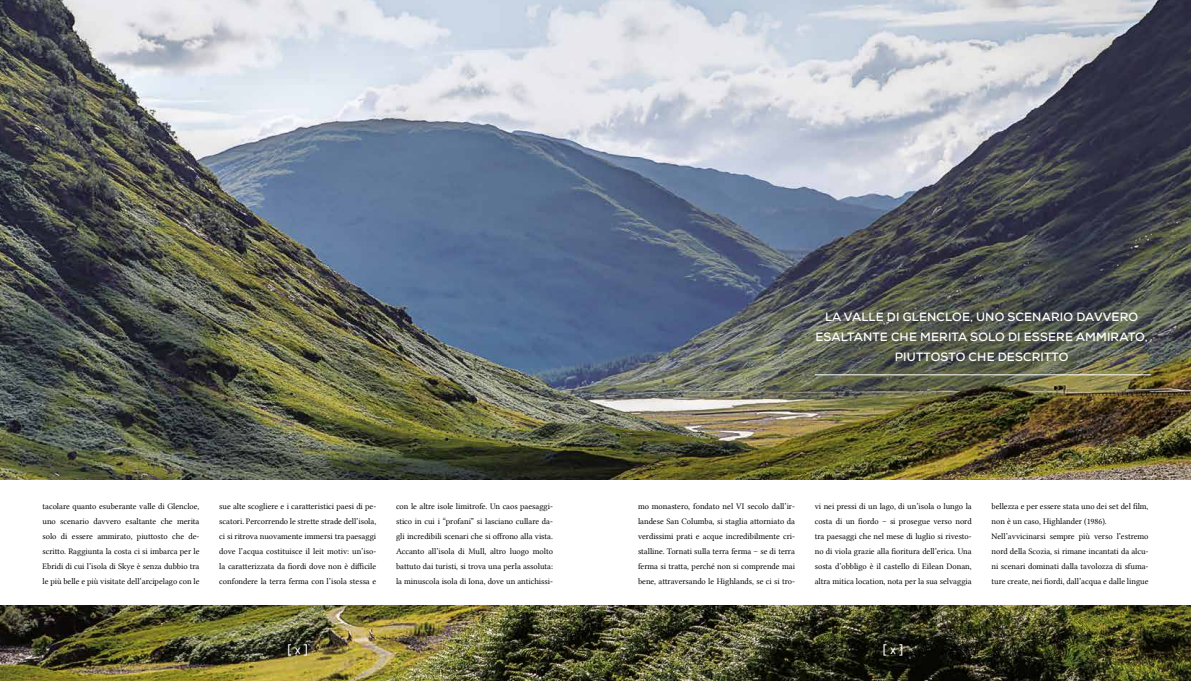
<style>
.page{position:relative;width:1191px;height:681px;background:#fff}
.page>*{position:absolute;margin:0;border:0;box-sizing:border-box;transform-origin:0 0}
.t1{font:13px "Panefresco 500 wt";color:#fff}
.t2{font:700 12px/20px "Nexa";letter-spacing:.015em;color:#fff;text-align:center}
.t3{font:8.5px/15px "Lin Libertine";letter-spacing:-.005em;color:#000;text-align:justify}
</style>
<div class="page">
<img style="left:0;top:0;width:1191px;height:680px">
<div style="left:0;top:480px;width:1191px;height:124px;background:#fff"></div>
<hr style="left:814px;top:374px;width:336px;height:1px;background:#fff">
<h2 class="t2" style="left:815px;top:306px;width:334px">LA VALLE DI GLENCLOE, UNO SCENARIO DAVVERO<br>ESALTANTE CHE MERITA SOLO DI ESSERE AMMIRATO,<br>PIUTTOSTO CHE DESCRITTO</h2>
<p class="t3" style="left:43px;top:498px;width:158px">tacolare quanto esuberante valle di Glencloe, uno scenario davvero esaltante che merita solo di essere ammirato, piuttosto che de&shy;scritto. Raggiunta la costa ci si imbarca per le Ebridi di cui l’isola di Skye è senza dubbio tra le più belle e più visitate dell’arcipelago con le</p>
<p class="t3" style="left:219px;top:498px;width:158px">sue alte scogliere e i caratteristici paesi di pe&shy;scatori. Percorrendo le strette strade dell’isola, ci si ritrova nuovamente immersi tra paesaggi dove l’acqua costituisce il leit motiv: un’iso&shy;la caratterizzata da fiordi dove non è difficile confondere la terra ferma con l’isola stessa e</p>
<p class="t3" style="left:396px;top:498px;width:158px">con le altre isole limitrofe. Un caos paesaggi&shy;stico in cui i “profani” si lasciano cullare da&shy;gli incredibili scenari che si offrono alla vista.<br>Accanto all’isola di Mull, altro luogo molto battuto dai turisti, si trova una perla assoluta: la minuscola isola di Iona, dove un antichissi-</p>
<p class="t3" style="left:638px;top:498px;width:158px">mo monastero, fondato nel VI secolo dall’ir&shy;landese San Columba, si staglia attorniato da verdissimi prati e acque incredibilmente cri&shy;stalline. Tornati sulla terra ferma – se di terra ferma si tratta, perché non si comprende mai bene, attraversando le Highlands, se ci si tro-</p>
<p class="t3" style="left:814px;top:498px;width:158px">vi nei pressi di un lago, di un’isola o lungo la costa di un fiordo – si prosegue verso nord tra paesaggi che nel mese di luglio si rivesto&shy;no di viola grazie alla fioritura dell’erica. Una sosta d’obbligo è il castello di Eilean Donan, altra mitica location, nota per la sua selvaggia</p>
<p class="t3" style="left:991px;top:498px;width:158px;text-align:left">bellezza e per essere stata uno dei set del film, non è un caso, Highlander (1986).<br>Nell’avvicinarsi sempre più verso l’estremo nord della Scozia, si rimane incantati da alcu&shy;ni scenari dominati dalla tavolozza di sfuma&shy;ture create, nei fiordi, dall’acqua e dalle lingue</p>
<h1 class="t1" style="left:288px;top:639px;width:21px">[ x ]</h1>
<h1 class="t1" style="left:883px;top:639px;width:21px">[ x ]</h1>
</div>
